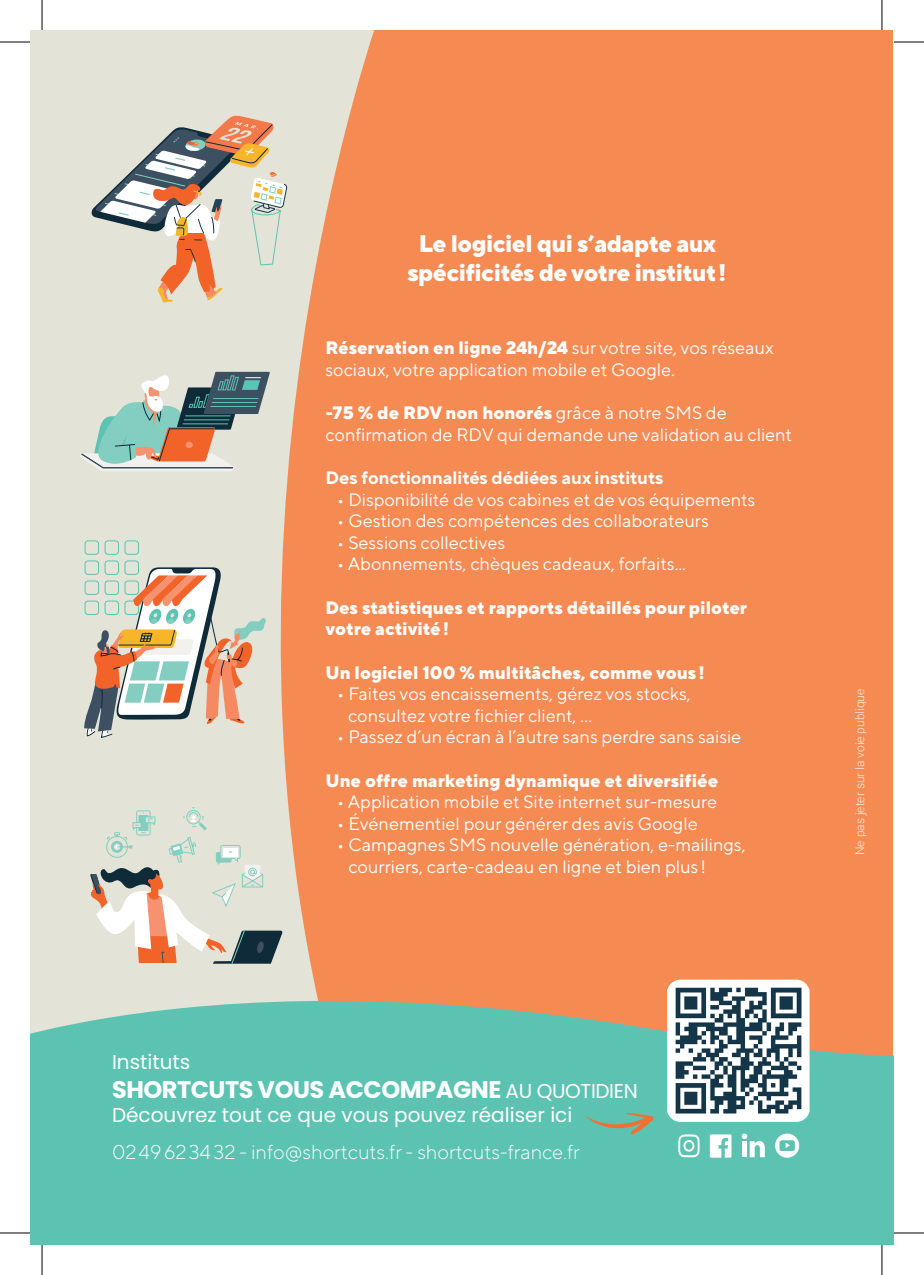
<style>
.page{position:relative;width:924px;height:1275px;background:#fff}
.page>*{position:absolute;margin:0;border:0;box-sizing:border-box;transform-origin:0 0}
.t1{font:800 24px/28.8px "TT Norms Pro";letter-spacing:-.02em;color:#fff;text-align:center}
.t2{font:700 24px "Poppins";letter-spacing:-.02em;color:#fff}
.t3{font:20px "Poppins";color:#fff}
.t4{font:300 20px "TT Norms Pro";color:#fff}
.t5{font:18px/21.6px "TT Norms Pro";color:#fff}
.t6{font:800 18px/21.6px "TT Norms Pro";color:#fff}
.t7{font:700 18px "TT Norms Pro";color:#fff}
.t8{font:300 12px "Roboto";color:#f9efe8}
.s1{font-weight:800}
.s2{font-weight:400;font-size:20px}
</style>
<div class="page">
<div style="left:31px;top:31px;width:861px;height:1213px;background:#f68a53"></div>
<svg style="left:31px;top:31px;width:343px;height:921px;fill:#e3e3d7"></svg>
<svg style="left:31px;top:952px;width:861px;height:292px;background:#7bbca6"></svg>
<svg style="left:84px;top:540px;width:182px;height:198px;background:#d1c6b5"></svg>
<svg style="left:79px;top:372px;width:191px;height:99px;background:#afb6ac"></svg>
<svg style="left:91px;top:114px;width:196px;height:188px;background:#d1c4b5"></svg>
<img style="left:666px;top:979px;width:143px;height:143px">
<svg style="left:678px;top:1134px;width:21px;height:23px"></svg>
<svg style="left:709px;top:1134px;width:22px;height:23px"></svg>
<svg style="left:741px;top:1133px;width:23px;height:24px"></svg>
<svg style="left:774px;top:1133px;width:24px;height:24px"></svg>
<svg style="left:584px;top:1113px;width:69px;height:21px"></svg>
<svg style="left:90px;top:807px;width:192px;height:157px;background:#d3d0c5"></svg>
<hr style="left:0;top:42px;width:30px;height:1px;background:#000">
<hr style="left:893px;top:42px;width:30px;height:1px;background:#000">
<hr style="left:0;top:1232px;width:30px;height:1px;background:#000">
<hr style="left:893px;top:1232px;width:30px;height:1px;background:#000">
<hr style="left:42px;top:0;width:1px;height:30px;background:#000">
<hr style="left:42px;top:1245px;width:1px;height:30px;background:#000">
<hr style="left:881px;top:0;width:1px;height:30px;background:#000">
<hr style="left:881px;top:1245px;width:1px;height:30px;background:#000">
<h1 class="t1" style="left:407px;top:229px;width:320px">Le logiciel qui s’adapte aux spécificités de votre institut!</h1>
<p class="t5" style="left:325px;top:337px;width:449px"><span class="s1">Réservation en ligne 24h/24</span> sur votre site, vos réseaux sociaux, votre application mobile et Google.</p>
<p class="t5" style="left:325px;top:401px;width:467px"><span class="s1">-75 % de RDV non honorés</span> grâce à notre SMS de confirmation de RDV qui demande une validation au client</p>
<p class="t7" style="left:325px;top:466px;width:339px">Des fonctionnalités dédiées aux instituts</p>
<p class="t5" style="left:337px;top:488px;width:420px">• Disponibilité de vos cabines et de vos équipements</p>
<p class="t5" style="left:337px;top:509px;width:373px">• Gestion des compétences des collaborateurs</p>
<p class="t5" style="left:337px;top:531px;width:170px">• Sessions collectives</p>
<p class="t5" style="left:337px;top:553px;width:350px">• Abonnements, chèques cadeaux, forfaits...</p>
<p class="t6" style="left:325px;top:596px;width:423px">Des statistiques et rapports détaillés pour piloter votre activité!</p>
<p class="t6" style="left:325px;top:661px;width:380px">Un logiciel 100 % multitâches, comme vous !</p>
<p class="t5" style="left:348px;top:682px;width:344px;text-indent:-11px">• Faites vos encaissements, gérez vos stocks, consultez votre fichier client, …</p>
<p class="t5" style="left:337px;top:725px;width:406px">• Passez d’un écran à l’autre sans perdre sans saisie</p>
<p class="t6" style="left:325px;top:769px;width:394px">Une offre marketing dynamique et diversifiée</p>
<p class="t5" style="left:337px;top:790px;width:381px">• Application mobile et Site internet sur-mesure</p>
<p class="t5" style="left:337px;top:812px;width:362px">• Événementiel pour générer des avis Google</p>
<p class="t5" style="left:348px;top:833px;width:398px;text-indent:-12px">• Campagnes SMS nouvelle génération, e-mailings, courriers, carte-cadeau en ligne et bien plus !</p>
<p class="t8" style="left:851px;top:855px;width:168px;rotate:-90deg">Ne pas jeter sur la voie publique</p>
<p class="t3" style="left:112px;top:1050px;width:80px">Instituts</p>
<h1 class="t2" style="left:112px;top:1075px;width:527px">SHORTCUTS VOUS ACCOMPAGNE <span class="s2">AU QUOTIDIEN</span></h1>
<p class="t3" style="left:112px;top:1103px;width:461px">Découvrez tout ce que vous pouvez réaliser ici</p>
<p class="t4" style="left:112px;top:1139px;width:469px">0249623432 - info@shortcuts.fr - shortcuts-france.fr</p>
</div>
